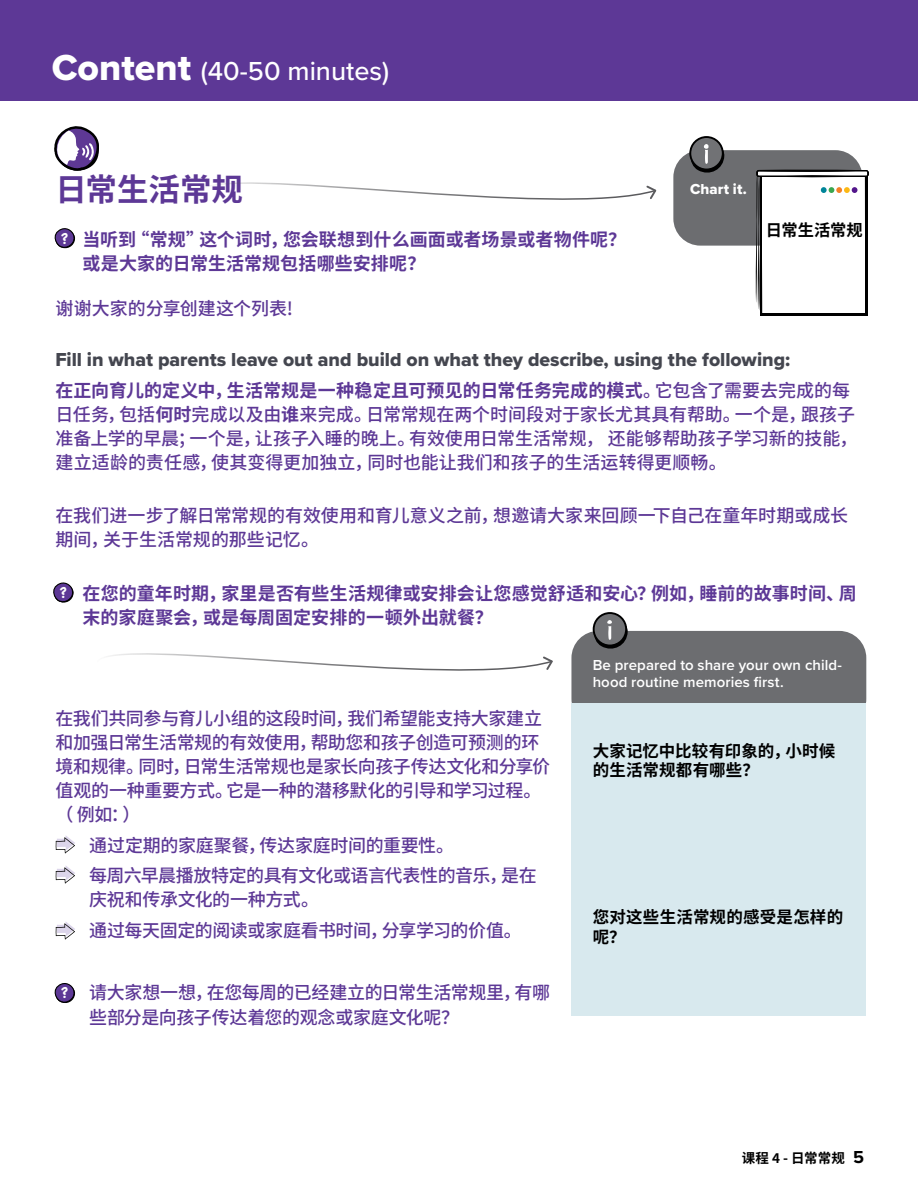
<style>
.page{position:relative;width:918px;height:1188px;background:#fff}
.page>*{position:absolute;margin:0;border:0;box-sizing:border-box;transform-origin:0 0}
.t1{font:700 31.5px "Source Han Sans CN";color:#5d3896}
.t2{font:500 27px "Proxima Nova";color:#fff}
.t3{font:19.5px "Proxima Nova Extrabld";color:#44464f}
.t4{font:500 18px/24px "Source Han Sans CN";letter-spacing:-.015em;color:#5d3896}
.t5{font:700 18px/24px "Source Han Sans CN";letter-spacing:.005em;color:#5d3896}
.t6{font:700 16.5px/19.8px "Source Han Sans CN";letter-spacing:.01em;color:#000}
.t7{font:700 16.2px "Source Han Sans CN";color:#000}
.t8{font:600 15px/16.5px "Proxima Nova";letter-spacing:.005em;color:#fff}
.t9{font:15px "Proxima Nova Extrabld";letter-spacing:.005em;color:#fff}
.t10{font:700 14.55px "Chalkboard SE";color:#fff}
.t11{font:700 13.5px "Source Han Sans CN";letter-spacing:.005em;color:#000}
.s1{font-family:"Proxima Nova Extrabld";font-weight:400;font-size:37.5px}
.s2{font-weight:700}
.s3{font-family:"Proxima Nova";font-size:18px}
</style>
<div class="page">
<svg style="left:56px;top:835px;width:19px;height:18px"></svg>
<svg style="left:56px;top:866px;width:19px;height:17px"></svg>
<svg style="left:56px;top:922px;width:19px;height:17px"></svg>
<div style="left:571px;top:631px;width:295px;height:95px;background:#6c6d70;border-radius:27px"></div>
<div style="left:593px;top:612px;width:34px;height:34px;border:2px solid #000;border-radius:50%"></div>
<svg style="left:591px;top:614px;width:37px;height:35px"></svg>
<div style="left:571px;top:703px;width:295px;height:312px;background:#d8e9ee"></div>
<svg style="left:54px;top:983px;width:21px;height:20px"></svg>
<svg style="left:108px;top:653px;width:445px;height:18px"></svg>
<div style="left:0;top:0;width:918px;height:100px;background:#5d3896"></div>
<svg style="left:54px;top:126px;width:45px;height:45px"></svg>
<svg style="left:54px;top:228px;width:21px;height:21px"></svg>
<svg style="left:53px;top:582px;width:21px;height:21px"></svg>
<div style="left:673px;top:150px;width:189px;height:96px;background:#6c6d70;border-radius:27px"></div>
<div style="left:689px;top:136px;width:35px;height:34px;border:2px solid #000;border-radius:50%"></div>
<svg style="left:687px;top:138px;width:38px;height:35px"></svg>
<svg style="left:760px;top:100px;width:107px;height:916px"></svg>
<svg style="left:755px;top:169px;width:114px;height:146px"></svg>
<svg style="left:212px;top:182px;width:445px;height:18px"></svg>
<p class="t2" style="left:52px;top:51px;width:339px"><span class="s1">Content</span> (40-50 minutes)</p>
<p class="t1" style="left:56px;top:172px;width:189px">日常生活常规</p>
<p class="t5" style="left:82px;top:227px;width:545px">当听到“常规”这个词时，您会联想到什么画面或者场景或者物件呢？或是大家的日常生活常规包括哪些安排呢？</p>
<p class="t4" style="left:56px;top:296px;width:239px">谢谢大家的分享创建这个列表!</p>
<p class="t3" style="left:56px;top:345px;width:736px">Fill in what parents leave out and build on what they describe, using the following:</p>
<p class="t4" style="left:56px;top:379px;width:804px"><span class="s2">在正向育儿的定义中，生活常规是一种稳定且可预见的日常任务完成的模式</span>。它包含了需要去完成的每日任务，包括<span class="s2">何时</span>完成以及由<span class="s2">谁</span>来完成。日常常规在两个时间段对于家长尤其具有帮助。一个是，跟孩子准备上学的早晨；一个是，让孩子入睡的晚上。有效使用日常生活常规， 还能够帮助孩子学习新的技能，建立适龄的责任感，使其变得更加独立，同时也能让我们和孩子的生活运转得更顺畅。</p>
<p class="t4" style="left:56px;top:504px;width:794px">在我们进一步了解日常常规的有效使用和育儿意义之前，想邀请大家来回顾一下自己在童年时期或成长期间，关于生活常规的那些记忆。</p>
<p class="t5" style="left:82px;top:581px;width:776px">在您的童年时期，家里是否有些生活规律或安排会让您感觉舒适和安心？例如，睡前的故事时间、周末的家庭聚会，或是每周固定安排的一顿外出就餐？</p>
<p class="t9" style="left:690px;top:178px;width:58px">Chart it.</p>
<p class="t7" style="left:766px;top:221px;width:98px">日常生活常规</p>
<p class="t10" style="left:61px;top:229px;width:9px">?</p>
<p class="t10" style="left:60px;top:583px;width:9px">?</p>
<p class="t4" style="left:56px;top:707px;width:496px">在我们共同参与育儿小组的这段时间，我们希望能支持大家建立和加强日常生活常规的有效使用，帮助您和孩子创造可预测的环境和规律。同时，日常生活常规也是家长向孩子传达文化和分享价值观的一种重要方式。它是一种的潜移默化的引导和学习过程。（ 例如：）</p>
<p class="t4" style="left:89px;top:833px;width:366px">通过定期的家庭聚餐，传达家庭时间的重要性。</p>
<p class="t4" style="left:89px;top:864px;width:449px">每周六早晨播放特定的具有文化或语言代表性的音乐，是在庆祝和传承文化的一种方式。</p>
<p class="t4" style="left:89px;top:919px;width:434px">通过每天固定的阅读或家庭看书时间，分享学习的价值。</p>
<p class="t10" style="left:61px;top:984px;width:9px">?</p>
<p class="t4" style="left:89px;top:980px;width:462px;line-height:25.5px">请大家想一想，在您每周的已经建立的日常生活常规里，有哪些部分是向孩子传达着您的观念或家庭文化呢？</p>
<p class="t8" style="left:593px;top:656px;width:251px">Be prepared to share your own child&shy;hood routine memories first.</p>
<p class="t6" style="left:593px;top:741px;width:244px">大家记忆中比较有印象的，小时候的生活常规都有哪些？</p>
<p class="t6" style="left:593px;top:908px;width:252px">您对这些生活常规的感受是怎样的呢？</p>
<p class="t11" style="left:742px;top:1151px;width:124px">课程 4 - 日常常规 <span class="s3">5</span></p>
</div>
